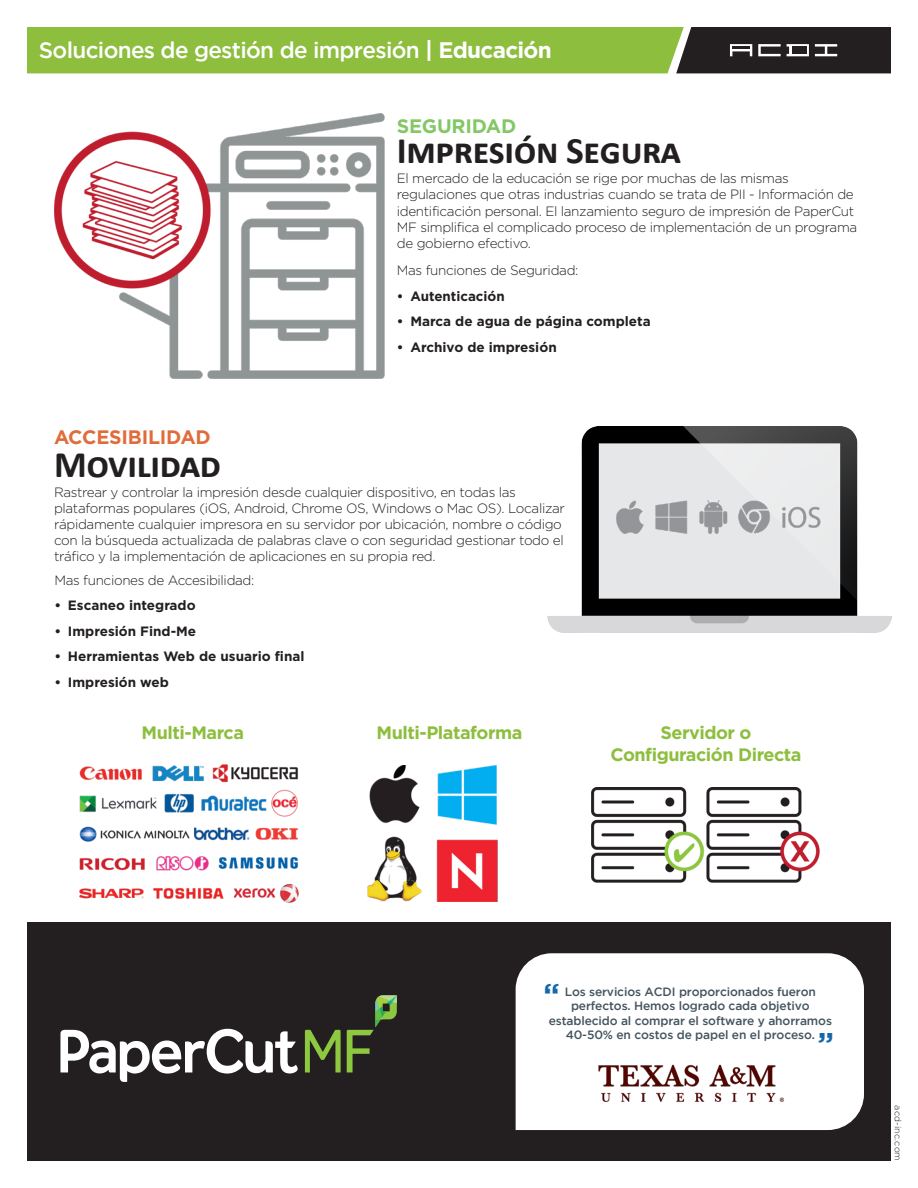
<style>
.page{position:relative;width:918px;height:1188px;background:#fff}
.page>*{position:absolute;margin:0;border:0;box-sizing:border-box;transform-origin:0 0}
.t1{font:700 37.5px "Calibri";letter-spacing:-.01em;color:#231f20}
.t2{font:700 30px "Gotham";color:#1568ab}
.t3{font:500 22.5px "Gotham";letter-spacing:-.03em;color:#fff}
.t4{font:700 19.5px "Gotham";letter-spacing:-.01em;color:#e16c3b}
.t5{font:700 19.5px "Gotham";letter-spacing:-.01em;color:#84c767}
.t6{font:700 18px "Gotham";letter-spacing:-.025em;color:#8dbe3e}
.t7{font:300 13.5px/16.2px "Gotham";letter-spacing:-.025em;color:#231f20}
.t8{font:700 13.5px "Gotham";color:#231f20}
.t9{font:500 12px/14.4px "Gotham";letter-spacing:-.01em;color:#43545e;text-align:center}
.t10{font:300 9px "Gotham";letter-spacing:.02em;color:#231f20}
.s1{font-weight:700}
</style>
<div class="page">
<img style="left:79px;top:765px;width:220px;height:137px">
<img style="left:592px;top:787px;width:228px;height:95px">
<img style="left:367px;top:765px;width:131px;height:137px">
<img style="left:55px;top:113px;width:329px;height:265px">
<img style="left:547px;top:426px;width:344px;height:206px">
<img style="left:616px;top:501px;width:206px;height:33px">
<div style="left:27px;top:922px;width:864px;height:239px;background:#231f20"></div>
<svg style="left:60px;top:1029px;width:238px;height:53px"></svg>
<svg style="left:305px;top:995px;width:92px;height:77px"></svg>
<div style="left:516px;top:953px;width:348px;height:177px;background:#fff"></div>
<img style="left:587px;top:1056px;width:205px;height:52px">
<svg style="left:27px;top:27px;width:864px;height:46px;background:#779b3a"></svg>
<p class="t3" style="left:39px;top:38px;width:515px">Soluciones de gestión de impresión <span class="s1">| Educación</span></p>
<p class="t5" style="left:397px;top:115px;width:121px">SEGURIDAD</p>
<p class="t1" style="left:397px;top:126px;width:286px">Impresión Segura</p>
<p class="t7" style="left:397px;top:170px;width:462px">El mercado de la educación se rige por muchas de las mismas regulaciones que otras industrias cuando se trata de PII - Información de identificación personal. El lanzamiento seguro de impresión de PaperCut MF simplifica el complicado proceso de implementación de un programa de gobierno efectivo.</p>
<p class="t4" style="left:54px;top:426px;width:158px">ACCESIBILIDAD</p>
<p class="t1" style="left:54px;top:440px;width:169px">Movilidad</p>
<p class="t7" style="left:397px;top:262px;width:183px">Mas funciones de Seguridad:</p>
<p class="t8" style="left:397px;top:288px;width:109px">• Autenticación</p>
<p class="t8" style="left:397px;top:313px;width:255px">• Marca de agua de página completa</p>
<p class="t8" style="left:397px;top:339px;width:161px">• Archivo de impresión</p>
<p class="t7" style="left:54px;top:484px;width:513px">Rastrear y controlar la impresión desde cualquier dispositivo, en todas las plataformas populares (iOS, Android, Chrome OS, Windows o Mac OS). Localizar rápidamente cualquier impresora en su servidor por ubicación, nombre o código con la búsqueda actualizada de palabras clave o con seguridad gestionar todo el tráfico y la implementación de aplicaciones en su propia red.</p>
<p class="t7" style="left:54px;top:572px;width:202px">Mas funciones de Accesibilidad:</p>
<p class="t8" style="left:54px;top:598px;width:143px">• Escaneo integrado</p>
<p class="t8" style="left:54px;top:623px;width:143px">• Impresión Find-Me</p>
<p class="t8" style="left:54px;top:649px;width:252px">• Herramientas Web de usuario final</p>
<p class="t8" style="left:54px;top:674px;width:116px">• Impresión web</p>
<p class="t6" style="left:142px;top:723px;width:104px">Multi-Marca</p>
<p class="t6" style="left:377px;top:723px;width:147px">Multi-Plataforma</p>
<p class="t6" style="left:660px;top:723px;width:93px">Servidor o</p>
<p class="t6" style="left:610px;top:744px;width:193px">Configuración Directa</p>
<p class="t2" style="left:543px;top:977px;width:18px">“</p>
<p class="t9" style="left:549px;top:984px;width:285px">Los servicios ACDI proporcionados fueron perfectos. Hemos logrado cada objetivo establecido al comprar el software y ahorramos 40-50% en costos de papel en el proceso.</p>
<p class="t2" style="left:818px;top:1026px;width:18px">”</p>
<p class="t10" style="left:903px;top:1105px;width:57px;rotate:90deg">acd-inc.com</p>
</div>
